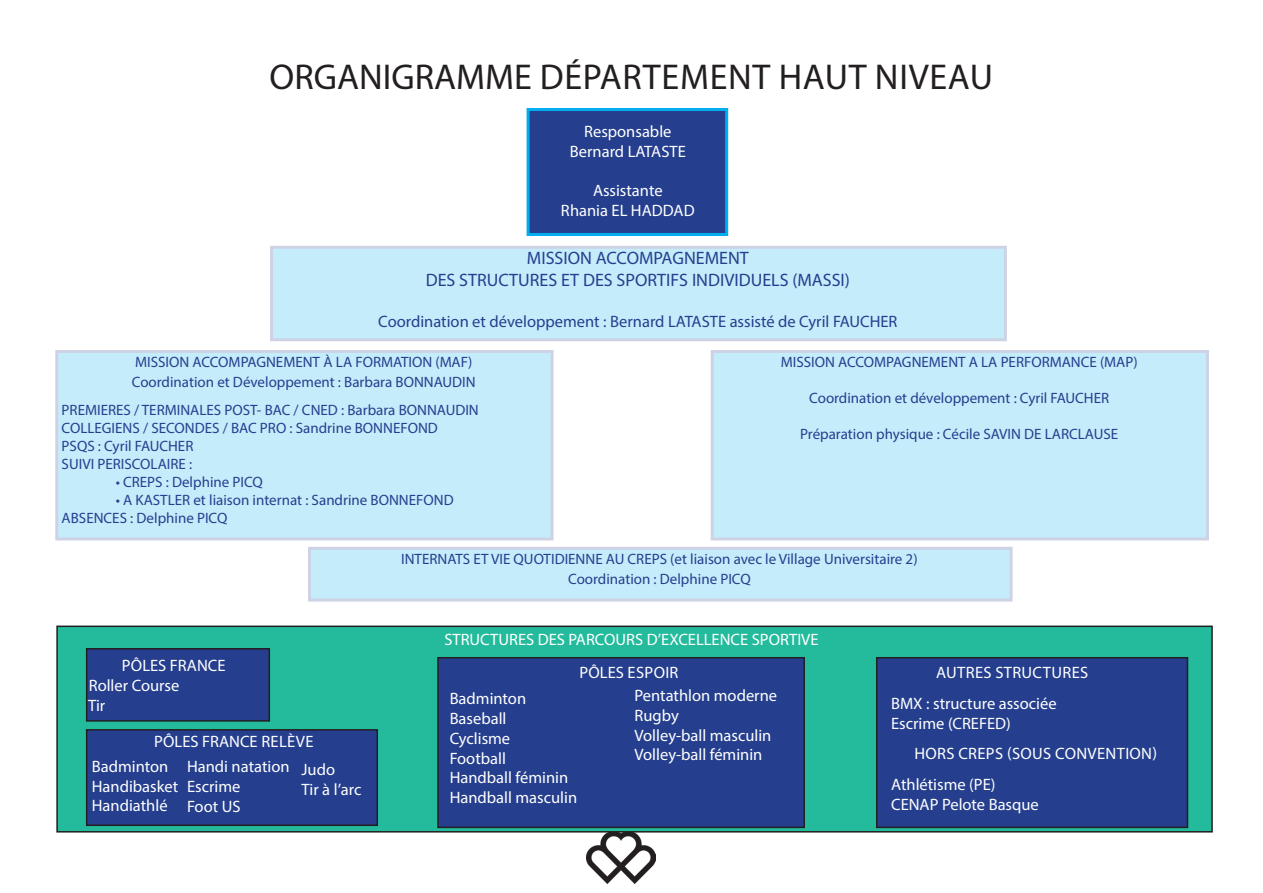
<style>
.page{position:relative;width:1263px;height:893px;background:#fff}
.page>*{position:absolute;margin:0;border:0;box-sizing:border-box;transform-origin:0 0}
.t1{font:36px "Myriad Pro";letter-spacing:.02em;color:#231f20}
.t2{font:18px "Myriad Pro";color:#253f8e}
.t3{font:16.5px "Myriad Pro";color:#fff}
.t4{font:16.5px "Myriad Pro";color:#253f8e}
.t5{font:16.5px "Myriad Pro";letter-spacing:.02em;color:#fff}
.t6{font:15px "Myriad Pro";color:#253f8e}
</style>
<div class="page">
<div style="left:526px;top:108px;width:202px;height:128px;background:#253f8e;border:3px solid #00aeef"></div>
<div style="left:270px;top:246px;width:737px;height:95px;background:#c5ecfb"></div>
<img style="left:586px;top:832px;width:70px;height:52px">
<div style="left:55px;top:350px;width:499px;height:190px;background:#c5ecfb"></div>
<div style="left:711px;top:350px;width:498px;height:190px;background:#c5ecfb"></div>
<svg style="left:308px;top:547px;width:704px;height:55px;background:#c6e9f8"></svg>
<div style="left:57px;top:626px;width:1155px;height:206px;background:#24bb9d"></div>
<div style="left:56px;top:626px;width:1157px;height:206px;border:2px solid #231f20"></div>
<div style="left:87px;top:649px;width:182px;height:72px;background:#253f8e"></div>
<div style="left:86px;top:648px;width:184px;height:74px;border:2px solid #231f20"></div>
<div style="left:87px;top:730px;width:290px;height:95px;background:#253f8e"></div>
<div style="left:86px;top:729px;width:292px;height:97px;border:2px solid #231f20"></div>
<div style="left:438px;top:658px;width:366px;height:169px;background:#253f8e"></div>
<div style="left:437px;top:657px;width:368px;height:171px;border:2px solid #231f20"></div>
<div style="left:877px;top:658px;width:310px;height:169px;background:#253f8e"></div>
<div style="left:876px;top:657px;width:312px;height:171px;border:2px solid #231f20"></div>
<p class="t1" style="left:270px;top:55px;width:725px">ORGANIGRAMME DÉPARTEMENT HAUT NIVEAU</p>
<p class="t3" style="left:584px;top:121px;width:89px">Responsable</p>
<p class="t3" style="left:570px;top:141px;width:118px">Bernard LATASTE</p>
<p class="t3" style="left:593px;top:180px;width:71px">Assistante</p>
<p class="t3" style="left:561px;top:200px;width:135px">Rhania EL HADDAD</p>
<p class="t2" style="left:527px;top:247px;width:223px">MISSION ACCOMPAGNEMENT</p>
<p class="t2" style="left:426px;top:269px;width:426px">DES STRUCTURES ET DES SPORTIFS INDIVIDUELS (MASSI)</p>
<p class="t4" style="left:378px;top:311px;width:521px">Coordination et développement : Bernard LATASTE assisté de Cyril FAUCHER</p>
<p class="t6" style="left:135px;top:353px;width:339px">MISSION ACCOMPAGNEMENT À LA FORMATION (MAF)</p>
<p class="t6" style="left:132px;top:373px;width:345px">Coordination et Développement : Barbara BONNAUDIN</p>
<p class="t6" style="left:62px;top:401px;width:419px">PREMIERES / TERMINALES POST- BAC / CNED : Barbara BONNAUDIN</p>
<p class="t6" style="left:62px;top:419px;width:378px">COLLEGIENS / SECONDES / BAC PRO : Sandrine BONNEFOND</p>
<p class="t6" style="left:62px;top:437px;width:133px">PSQS : Cyril FAUCHER</p>
<p class="t6" style="left:62px;top:455px;width:132px">SUIVI PERISCOLAIRE :</p>
<p class="t6" style="left:116px;top:473px;width:149px">• CREPS : Delphine PICQ</p>
<p class="t6" style="left:116px;top:491px;width:340px">• A KASTLER et liaison internat : Sandrine BONNEFOND</p>
<p class="t6" style="left:62px;top:509px;width:167px">ABSENCES : Delphine PICQ</p>
<p class="t6" style="left:781px;top:353px;width:358px">MISSION ACCOMPAGNEMENT A LA PERFORMANCE (MAP)</p>
<p class="t6" style="left:809px;top:389px;width:301px">Coordination et développement : Cyril FAUCHER</p>
<p class="t6" style="left:800px;top:425px;width:320px">Préparation physique : Cécile SAVIN DE LARCLAUSE</p>
<p class="t6" style="left:401px;top:550px;width:518px">INTERNATS ET VIE QUOTIDIENNE AU CREPS (et liaison avec le Village Universitaire 2)</p>
<p class="t6" style="left:568px;top:570px;width:184px">Coordination : Delphine PICQ</p>
<p class="t3" style="left:122px;top:655px;width:105px">PÔLES FRANCE</p>
<p class="t3" style="left:89px;top:675px;width:92px">Roller Course</p>
<p class="t3" style="left:88px;top:695px;width:19px">Tir</p>
<p class="t3" style="left:154px;top:732px;width:161px">PÔLES FRANCE RELÈVE</p>
<p class="t3" style="left:92px;top:756px;width:78px">Badminton</p>
<p class="t3" style="left:92px;top:776px;width:88px">Handibasket</p>
<p class="t3" style="left:92px;top:796px;width:77px">Handiathlé</p>
<p class="t3" style="left:187px;top:757px;width:104px">Handi natation</p>
<p class="t3" style="left:187px;top:777px;width:55px">Escrime</p>
<p class="t3" style="left:187px;top:796px;width:55px">Foot US</p>
<p class="t3" style="left:302px;top:759px;width:35px">Judo</p>
<p class="t3" style="left:302px;top:779px;width:61px">Tir à l’arc</p>
<p class="t3" style="left:444px;top:630px;width:376px">STRUCTURES DES PARCOURS D’EXCELLENCE SPORTIVE</p>
<p class="t5" style="left:579px;top:662px;width:101px">PÔLES ESPOIR</p>
<p class="t3" style="left:450px;top:689px;width:78px">Badminton</p>
<p class="t3" style="left:450px;top:708px;width:58px">Baseball</p>
<p class="t3" style="left:450px;top:728px;width:62px">Cyclisme</p>
<p class="t3" style="left:450px;top:748px;width:58px">Football</p>
<p class="t3" style="left:450px;top:768px;width:120px">Handball féminin</p>
<p class="t3" style="left:450px;top:788px;width:129px">Handball masculin</p>
<p class="t3" style="left:634px;top:685px;width:144px">Pentathlon moderne</p>
<p class="t3" style="left:634px;top:705px;width:46px">Rugby</p>
<p class="t3" style="left:634px;top:725px;width:138px">Volley-ball masculin</p>
<p class="t3" style="left:634px;top:745px;width:129px">Volley-ball féminin</p>
<p class="t5" style="left:936px;top:662px;width:154px">AUTRES STRUCTURES</p>
<p class="t3" style="left:891px;top:693px;width:167px">BMX : structure associée</p>
<p class="t3" style="left:891px;top:713px;width:121px">Escrime (CREFED)</p>
<p class="t5" style="left:914px;top:743px;width:244px">HORS CREPS (SOUS CONVENTION)</p>
<p class="t3" style="left:891px;top:774px;width:106px">Athlétisme (PE)</p>
<p class="t3" style="left:891px;top:794px;width:149px">CENAP Pelote Basque</p>
</div>
